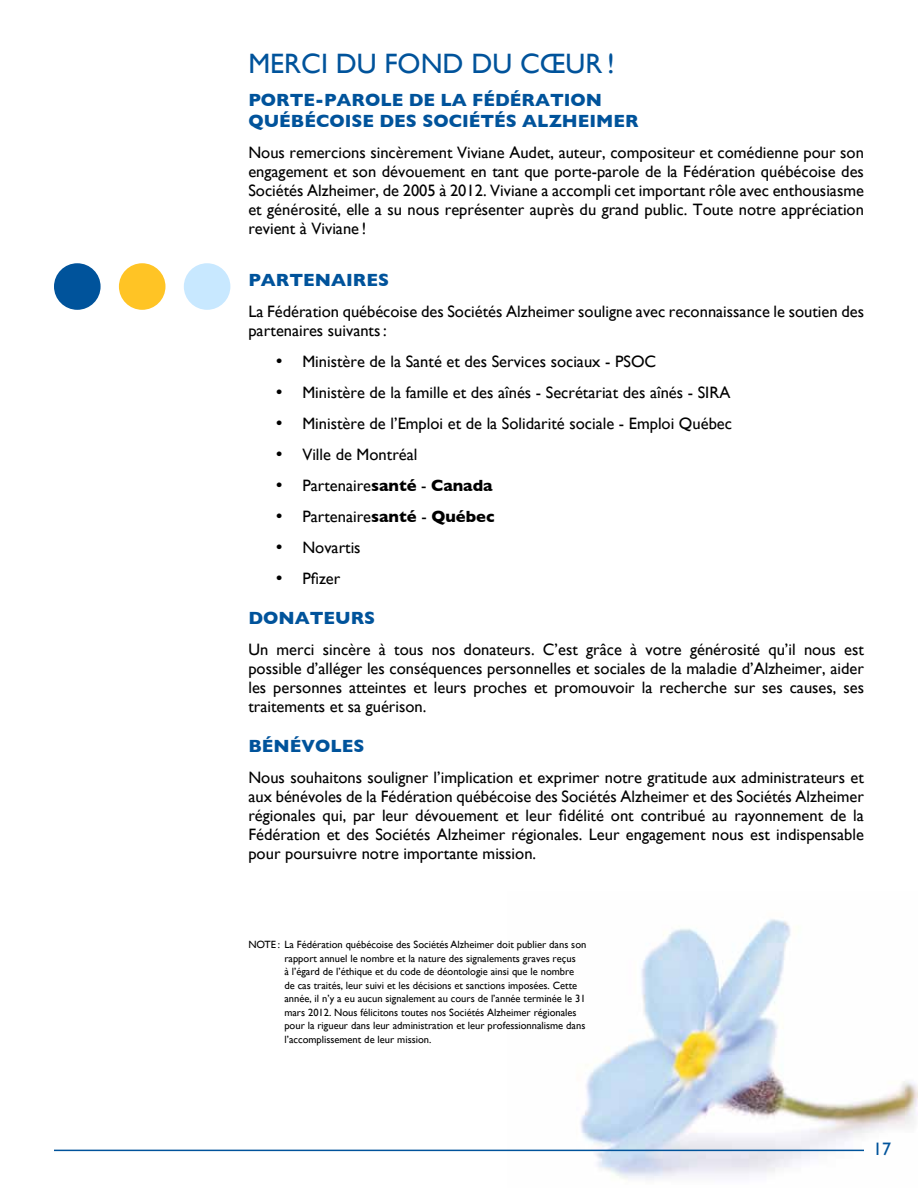
<style>
.page{position:relative;width:918px;height:1188px;background:#fff}
.page>*{position:absolute;margin:0;border:0;box-sizing:border-box;transform-origin:0 0}
.t1{font:28.05px "Gill Sans";color:#00539b}
.t2{font:700 18px/21px "Gill Sans";color:#00539b}
.t3{font:18px "Gill Sans";color:#00539b}
.t4{font:16.5px/19px "Gill Sans";color:#000;text-align:justify}
.t5{font:10.5px/13.5px "Gill Sans";color:#000}
.s1{font-weight:700}
</style>
<div class="page">
<img style="left:507px;top:919px;width:411px;height:261px">
<hr style="left:54px;top:1150px;width:810px;height:1px;background:#00539b">
<div style="left:54px;top:263px;width:47px;height:47px;background:#00539b;border-radius:50%"></div>
<div style="left:119px;top:263px;width:46px;height:47px;background:#ffc425;border-radius:50%"></div>
<div style="left:184px;top:263px;width:46px;height:47px;background:#c8e8ff;border-radius:50%"></div>
<h1 class="t1" style="left:248px;top:47px;width:37px">Merci</h1>
<h1 class="t1" style="left:336px;top:47px;width:280px">du fond du cœur !</h1>
<p class="t2" style="left:248px;top:90px;width:392px">PORTE-PAROLE DE LA FÉDÉRATION<br>QUÉBÉCOISE DES SOCIÉTÉS ALZHEIM ER</p>
<p class="t4" style="left:248px;top:143px;width:617px">Nous remercions sincèrement Viviane Audet, auteur, compositeur et comédienne pour son engagement et son dévouement en tant que porte-parole de la Fédération québécoise des Sociétés Alzheimer, de 2005 à 2012. Viviane a accompli cet important rôle avec enthousiasme et générosité, elle a su nous représenter auprès du grand public. Toute notre appréciation revient à Viviane !</p>
<p class="t2" style="left:248px;top:270px;width:142px">PARTENAIRES</p>
<p class="t4" style="left:248px;top:302px;width:617px">La Fédération québécoise des Sociétés Alzheimer souligne avec reconnaissance le soutien des partenaires suivants :</p>
<p class="t4" style="left:275px;top:352px;width:382px">• Ministère de la Santé et des Services sociaux - PSOC</p>
<p class="t4" style="left:275px;top:383px;width:456px">• Ministère de la famille et des aînés - Secrétariat des aînés - SIRA</p>
<p class="t4" style="left:275px;top:414px;width:458px">• Ministère de l’Emploi et de la Solidarité sociale - Emploi Québec</p>
<p class="t4" style="left:275px;top:445px;width:144px">• Ville de Montréal</p>
<p class="t4" style="left:275px;top:476px;width:219px">• Partenaire<span class="s1">SANTÉ</span> - <span class="s1">CANADA</span></p>
<p class="t4" style="left:275px;top:507px;width:221px">• Partenaire<span class="s1">SANTÉ</span> - <span class="s1">QUÉBEC</span></p>
<p class="t4" style="left:275px;top:538px;width:87px">• Novartis</p>
<p class="t4" style="left:275px;top:569px;width:66px">• Pfizer</p>
<p class="t2" style="left:248px;top:607px;width:128px">DONATEURS</p>
<p class="t4" style="left:248px;top:640px;width:617px">Un merci sincère à tous nos donateurs. C’est grâce à votre générosité qu’il nous est possible d’alléger les conséquences personnelles et sociales de la maladie d’Alzheimer, aider les personnes atteintes et leurs proches et promouvoir la recherche sur ses causes, ses traitements et sa guérison.</p>
<p class="t2" style="left:248px;top:735px;width:118px">BÉNÉVOLES</p>
<p class="t4" style="left:248px;top:768px;width:617px">Nous souhaitons souligner l’implication et exprimer notre gratitude aux administrateurs et aux bénévoles de la Fédération québécoise des Sociétés Alzheimer et des Sociétés Alzheimer régionales qui, par leur dévouement et leur fidélité ont contribué au rayonnement de la Fédération et des Sociétés Alzheimer régionales. Leur engagement nous est indispensable pour poursuivre notre importante mission.</p>
<p class="t5" style="left:284px;top:938px;width:304px;text-indent:-36px">NOTE : La Fédération québécoise des Sociétés Alzheimer doit publier dans son rapport annuel le nombre et la nature des signalements graves reçus<br>à l’égard de l’éthique et du code de déontologie ainsi que le nombre de cas traités, leur suivi et les décisions et sanctions imposées. Cette année, il n’y a eu aucun signalement au cours de l’année terminée le 31 mars 2012. Nous félicitons toutes nos Sociétés Alzheimer régionales pour la rigueur dans leur administration et leur professionnalisme dans l’accomplissement de leur mission.</p>
<p class="t3" style="left:873px;top:1138px;width:19px">17</p>
</div>
